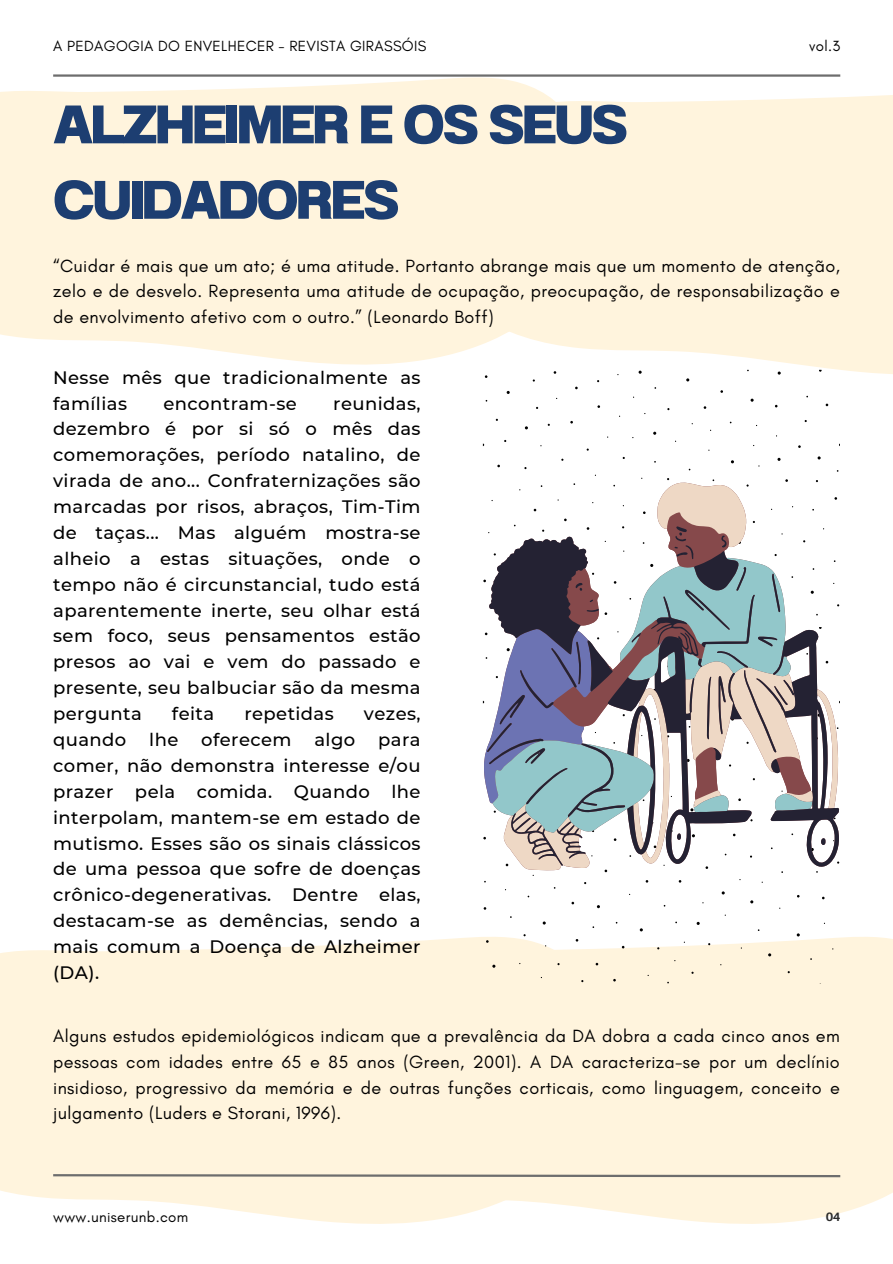
<style>
.page{position:relative;width:893px;height:1264px;background:#fff}
.page>*{position:absolute;margin:0;border:0;box-sizing:border-box;transform-origin:0 0}
.t1{font:800 54px/75.3px "Anantason";letter-spacing:-.035em;color:#1d3e71}
.t2{font:500 18px/25.8px "Montserrat";letter-spacing:.025em;color:#000;text-align:justify}
.t3{font:18px/25.8px "Glacial Indifference";letter-spacing:.025em;color:#000;text-align:justify}
.t4{font:15px "Glacial Indifference";letter-spacing:.025em;color:#000}
.t5{font:700 12.15px "Aileron";color:#2b2b2b}
</style>
<div class="page">
<hr style="left:53px;top:74px;width:787px;height:3px;background:#6d6d6d">
<div style="left:0;top:948px;width:250px;height:265px;background:#fff4dd"></div>
<div style="left:250px;top:935px;width:642px;height:289px;background:#fff4dd"></div>
<svg style="left:51px;top:1172px;width:791px;height:6px;background:#c8c1b2"></svg>
<svg style="left:484px;top:95px;width:408px;height:282px;background:#fef4e0"></svg>
<svg style="left:0;top:76px;width:581px;height:291px;background:#fef4e0"></svg>
<svg style="left:638px;top:370px;width:3px;height:4px"></svg>
<svg style="left:514px;top:482px;width:324px;height:388px"></svg>
<svg style="left:487px;top:526px;width:352px;height:342px"></svg>
<p class="t4" style="left:53px;top:37px;width:375px">A PEDAGOGIA DO ENVELHECER - REVISTA GIRASSÓIS</p>
<p class="t4" style="left:809px;top:37px;width:33px">vol.3</p>
<h1 class="t1" style="left:53px;top:87px;width:576px">ALZHEIMER E OS SEUS<br>CUIDADORES</h1>
<p class="t3" style="left:53px;top:252px;width:788px">“Cuidar é mais que um ato; é uma atitude. Portanto abrange mais que um momento de atenção, zelo e de desvelo. Representa uma atitude de ocupação, preocupação, de responsabilização e de envolvimento afetivo com o outro.” (Leonardo Boff)</p>
<p class="t2" style="left:53px;top:364px;width:369px">Nesse mês que tradicionalmente as famílias</p>
<p class="t2" style="left:53px;top:390px;width:369px;text-indent:280px">reunidas, dezembro é por si só o mês das comemorações, período natalino, de virada de ano... Confraternizações são marcadas por risos, abraços, Tim-Tim de taças... Mas alguém mostra-se alheio a estas situações, onde o tempo não é circunstancial, tudo está aparentemente inerte, seu olhar está sem foco, seus pensamentos estão presos ao vai e vem do passado e presente, seu balbuciar são da mesma pergunta</p>
<p class="t2" style="left:163px;top:390px;width:135px">encontram-se</p>
<p class="t2" style="left:172px;top:700px;width:44px">feita</p>
<p class="t2" style="left:244px;top:700px;width:91px">repetidas</p>
<p class="t2" style="left:364px;top:700px;width:58px">vezes,</p>
<p class="t2" style="left:53px;top:726px;width:75px">quando</p>
<p class="t2" style="left:149px;top:726px;width:31px">lhe</p>
<p class="t2" style="left:201px;top:726px;width:92px">oferecem</p>
<p class="t2" style="left:314px;top:726px;width:42px">algo</p>
<p class="t2" style="left:53px;top:726px;width:369px;text-indent:325px">para comer, não demonstra interesse e/ou prazer pela comida. Quando lhe interpolam, mantem-se em estado de mutismo. Esses são os sinais clássicos de uma pessoa que sofre de doenças crônico-degenerativas. Dentre elas, destacam-se as demências, sendo a mais comum a Doença de Alzheimer (DA).</p>
<p class="t3" style="left:53px;top:1022px;width:788px">Alguns estudos epidemiológicos indicam que a prevalência da DA dobra a cada cinco anos em pessoas com idades entre 65 e 85 anos (Green, 2001). A DA caracteriza-se por um declínio insidioso, progressivo da memória e de outras funções corticais, como linguagem, conceito e julgamento (Luders e Storani, 1996).</p>
<p class="t4" style="left:53px;top:1207px;width:136px">www.uniserunb.com</p>
<p class="t5" style="left:825px;top:1209px;width:16px">04</p>
</div>
